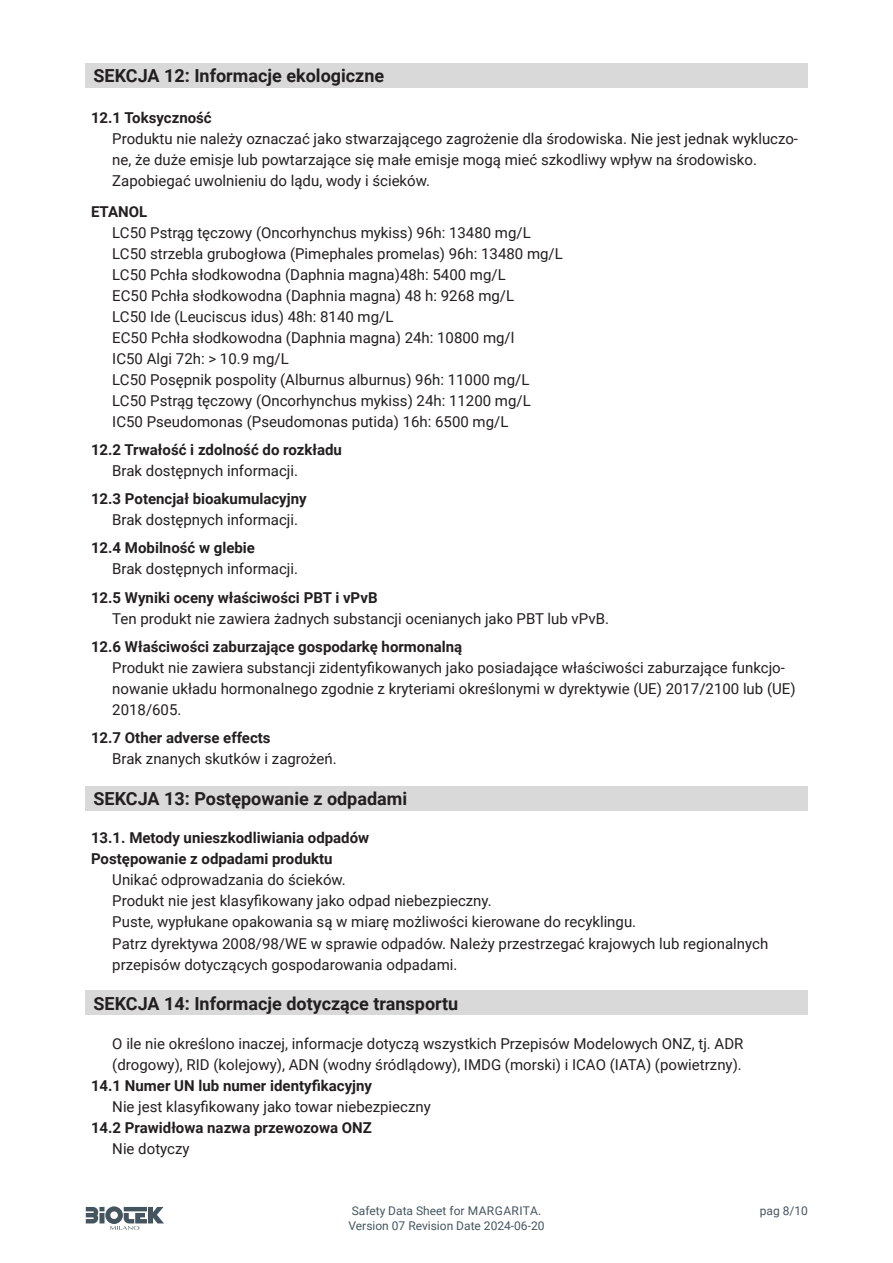
<style>
.page{position:relative;width:893px;height:1263px;background:#fff}
.page>*{position:absolute;margin:0;border:0;box-sizing:border-box;transform-origin:0 0}
.t1{font:700 18px "Roboto";color:#231f20}
.t2{font:15px/21px "Roboto";color:#231f20}
.t3{font:700 15px "Roboto";color:#231f20}
.t4{font:12px/14.4px "Roboto";color:#45555f}
</style>
<div class="page">
<svg style="left:86px;top:1206px;width:78px;height:24px"></svg>
<div style="left:85px;top:786px;width:723px;height:24px;background:#d9d9d9"></div>
<div style="left:85px;top:991px;width:723px;height:24px;background:#d9d9d9"></div>
<div style="left:85px;top:64px;width:723px;height:24px;background:#d9d9d9"></div>
<p class="t1" style="left:94px;top:63px;width:292px">SEKCJA 12: Informacje ekologiczne</p>
<p class="t3" style="left:91px;top:107px;width:122px">12.1 Toksyczność</p>
<p class="t2" style="left:112px;top:128px;width:687px">Produktu nie należy oznaczać jako stwarzającego zagrożenie dla środowiska. Nie jest jednak wykluczo&shy;ne, że duże emisje lub powtarzające się małe emisje mogą mieć szkodliwy wpływ na środowisko.</p>
<p class="t2" style="left:112px;top:170px;width:319px">Zapobiegać uwolnieniu do lądu, wody i ścieków.</p>
<p class="t3" style="left:91px;top:201px;width:58px">ETANOL</p>
<p class="t2" style="left:112px;top:221px;width:420px">LC50 Pstrąg tęczowy (Oncorhynchus mykiss) 96h: 13480 mg/L</p>
<p class="t2" style="left:112px;top:242px;width:452px">LC50 strzebla grubogłowa (Pimephales promelas) 96h: 13480 mg/L</p>
<p class="t2" style="left:112px;top:263px;width:395px">LC50 Pchła słodkowodna (Daphnia magna)48h: 5400 mg/L</p>
<p class="t2" style="left:112px;top:284px;width:403px">EC50 Pchła słodkowodna (Daphnia magna) 48 h: 9268 mg/L</p>
<p class="t2" style="left:112px;top:305px;width:283px">LC50 Ide (Leuciscus idus) 48h: 8140 mg/L</p>
<p class="t2" style="left:112px;top:326px;width:404px">EC50 Pchła słodkowodna (Daphnia magna) 24h: 10800 mg/l</p>
<p class="t2" style="left:112px;top:347px;width:178px">IC50 Algi 72h: &gt; 10.9 mg/L</p>
<p class="t2" style="left:112px;top:368px;width:419px">LC50 Posępnik pospolity (Alburnus alburnus) 96h: 11000 mg/L</p>
<p class="t2" style="left:112px;top:389px;width:420px">LC50 Pstrąg tęczowy (Oncorhynchus mykiss) 24h: 11200 mg/L</p>
<p class="t2" style="left:112px;top:410px;width:398px">IC50 Pseudomonas (Pseudomonas putida) 16h: 6500 mg/L</p>
<p class="t3" style="left:91px;top:439px;width:252px">12.2 Trwałość i zdolność do rozkładu</p>
<p class="t2" style="left:112px;top:459px;width:187px">Brak dostępnych informacji.</p>
<p class="t3" style="left:91px;top:488px;width:217px">12.3 Potencjał bioakumulacyjny</p>
<p class="t2" style="left:112px;top:509px;width:187px">Brak dostępnych informacji.</p>
<p class="t3" style="left:91px;top:538px;width:166px">12.4 Mobilność w glebie</p>
<p class="t2" style="left:112px;top:558px;width:187px">Brak dostępnych informacji.</p>
<p class="t3" style="left:91px;top:587px;width:288px">12.5 Wyniki oceny właściwości PBT i vPvB</p>
<p class="t2" style="left:112px;top:607px;width:498px">Ten produkt nie zawiera żadnych substancji ocenianych jako PBT lub vPvB.</p>
<p class="t3" style="left:91px;top:636px;width:373px">12.6 Właściwości zaburzające gospodarkę hormonalną</p>
<p class="t2" style="left:112px;top:657px;width:685px">Produkt nie zawiera substancji zidentyfikowanych jako posiadające właściwości zaburzające funkcjo&shy;nowanie układu hormonalnego zgodnie z kryteriami określonymi w dyrektywie (UE) 2017/2100 lub (UE)<br>2018/605.</p>
<p class="t3" style="left:91px;top:727px;width:181px">12.7 Other adverse effects</p>
<p class="t2" style="left:112px;top:748px;width:226px">Brak znanych skutków i zagrożeń.</p>
<p class="t1" style="left:94px;top:786px;width:315px">SEKCJA 13: Postępowanie z odpadami</p>
<p class="t3" style="left:91px;top:828px;width:280px">13.1. Metody unieszkodliwiania odpadów</p>
<p class="t3" style="left:91px;top:849px;width:243px">Postępowanie z odpadami produktu</p>
<p class="t2" style="left:112px;top:869px;width:235px">Unikać odprowadzania do ścieków.</p>
<p class="t2" style="left:112px;top:890px;width:381px">Produkt nie jest klasyfikowany jako odpad niebezpieczny.</p>
<p class="t2" style="left:112px;top:911px;width:525px">Puste, wypłukane opakowania są w miarę możliwości kierowane do recyklingu.</p>
<p class="t2" style="left:112px;top:932px;width:657px">Patrz dyrektywa 2008/98/WE w sprawie odpadów. Należy przestrzegać krajowych lub regionalnych przepisów dotyczących gospodarowania odpadami.</p>
<p class="t1" style="left:94px;top:990px;width:366px">SEKCJA 14: Informacje dotyczące transportu</p>
<p class="t2" style="left:112px;top:1032px;width:633px">O ile nie określono inaczej, informacje dotyczą wszystkich Przepisów Modelowych ONZ, tj. ADR (drogowy), RID (kolejowy), ADN (wodny śródlądowy), IMDG (morski) i ICAO (IATA) (powietrzny).</p>
<p class="t3" style="left:91px;top:1075px;width:282px">14.1 Numer UN lub numer identyfikacyjny</p>
<p class="t2" style="left:112px;top:1095px;width:320px">Nie jest klasyfikowany jako towar niebezpieczny</p>
<p class="t3" style="left:91px;top:1117px;width:282px">14.2 Prawidłowa nazwa przewozowa ONZ</p>
<p class="t2" style="left:112px;top:1137px;width:79px">Nie dotyczy</p>
<p class="t4" style="left:349px;top:1203px;width:197px">Safety Data Sheet for MARGARITA.<br>Version 07 Revision Date 2024-06-20</p>
<p class="t4" style="left:760px;top:1203px;width:50px">pag 8/10</p>
</div>
